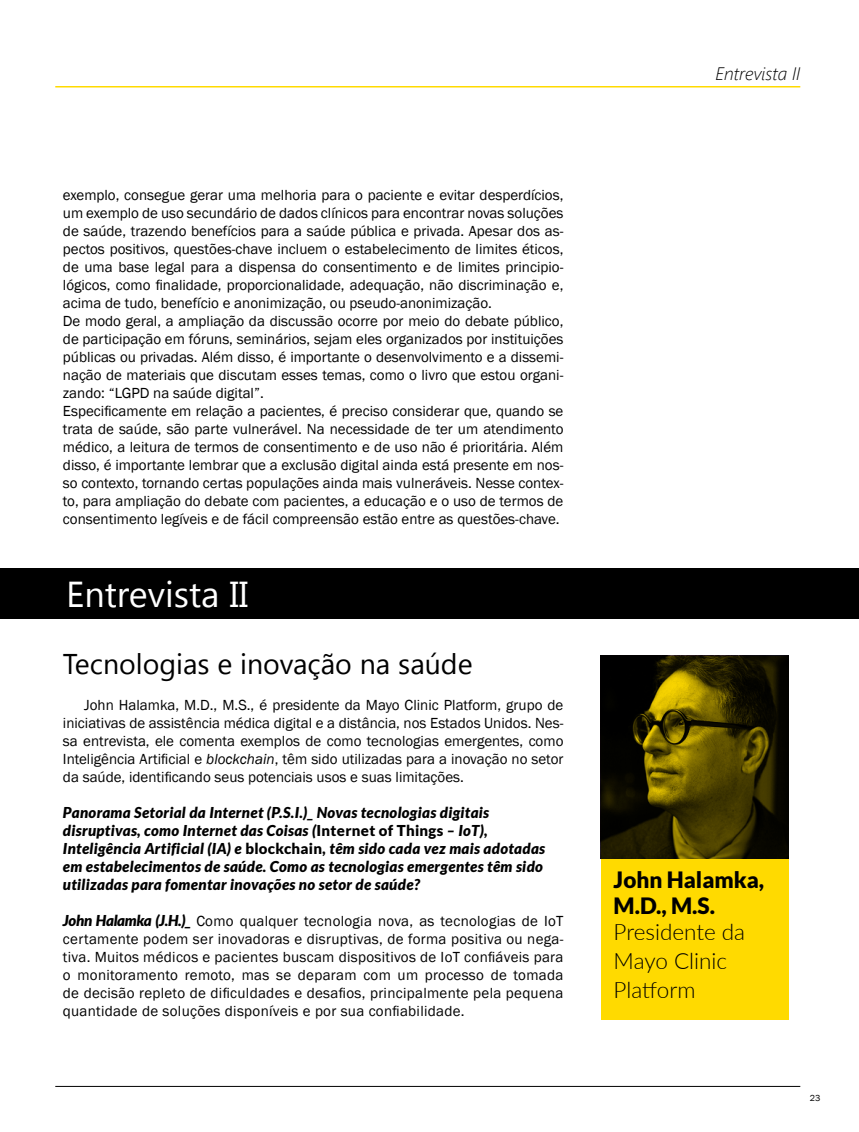
<style>
.page{position:relative;width:859px;height:1132px;background:#fff}
.page>*{position:absolute;margin:0;border:0;box-sizing:border-box;transform-origin:0 0}
.t1{font:36px "Segoe UI";color:#fff}
.t2{font:28.5px "Segoe UI";color:#000}
.t3{font:300 22.5px/28.5px "Lato";color:#000}
.t4{font:900 22.5px/25.5px "Lato";color:#000}
.t5{font:italic 300 18px "Segoe UI";color:#000}
.t6{font:15px/18px "Franklin Gothic";color:#000;text-align:justify}
.t7{font:italic 900 15px/18px "Lato";letter-spacing:.02em;color:#000}
.t8{font:9px "Franklin Gothic";color:#000}
.s1{font-style:italic}
.s2{font-style:normal}
.s3{font-family:"Lato";font-weight:900;font-style:italic}
</style>
<div class="page">
<hr style="left:55px;top:1085px;width:745px;height:1px;background:#000">
<hr style="left:55px;top:86px;width:745px;height:1px;background:#ffda00">
<div style="left:0;top:568px;width:859px;height:51px;background:#000"></div>
<div style="left:601px;top:655px;width:187px;height:363px;background:#ffda00"></div>
<img style="left:601px;top:655px;width:187px;height:203px">
<p class="t6" style="left:63px;top:186px;width:502px;text-align:left">exemplo, consegue gerar uma melhoria para o paciente e evitar desperdícios, um exemplo de uso secundário de dados clínicos para encontrar novas soluções de saúde, trazendo benefícios para a saúde pública e privada. Apesar dos as&shy;pectos positivos, questões-chave incluem o estabelecimento de limites éticos, de uma base legal para a dispensa do consentimento e de limites principio&shy;lógicos, como finalidade, proporcionalidade, adequação, não discriminação e, acima de tudo, benefício e anonimização, ou pseudo-anonimização.<br>De modo geral, a ampliação da discussão ocorre por meio do debate público, de participação em fóruns, seminários, sejam eles organizados por instituições públicas ou privadas. Além disso, é importante o desenvolvimento e a dissemi&shy;nação de materiais que discutam esses temas, como o livro que estou organi&shy;zando: “LGPD na saúde digital”.<br>Especificamente em relação a pacientes, é preciso considerar que, quando se trata de saúde, são parte vulnerável. Na necessidade de ter um atendimento médico, a leitura de termos de consentimento e de uso não é prioritária. Além disso, é importante lembrar que a exclusão digital ainda está presente em nos&shy;so contexto, tornando certas populações ainda mais vulneráveis. Nesse contex&shy;to, para ampliação do debate com pacientes, a educação e o uso de termos de consentimento legíveis e de fácil compreensão estão entre as questões-chave.</p>
<h1 class="t1" style="left:66px;top:568px;width:184px">Entrevista II</h1>
<h2 class="t2" style="left:63px;top:644px;width:411px">Tecnologias e inovação na saúde</h2>
<p class="t6" style="left:63px;top:696px;width:502px;text-indent:21px">John Halamka, M.D., M.S., é presidente da Mayo Clinic Platform, grupo de iniciativas de assistência médica digital e a distância, nos Estados Unidos. Nes&shy;sa entrevista, ele comenta exemplos de como tecnologias emergentes, como Inteligência Artificial e <span class="s1">blockchain</span>, têm sido utilizadas para a inovação no setor da saúde, identificando seus potenciais usos e suas limitações.</p>
<p class="t7" style="left:63px;top:803px;width:484px">Panorama Setorial da Internet (P.S.I.)_ Novas tecnologias digitais disruptivas, como Internet das Coisas (<span class="s2">Internet of Things</span> – IoT), Inteligência Artificial (IA) e <span class="s2">blockchain</span>, têm sido cada vez mais adotadas em estabelecimentos de saúde. Como as tecnologias emergentes têm sido utilizadas para fomentar inovações no setor de saúde?</p>
<p class="t6" style="left:63px;top:912px;width:502px"><span class="s3">John Halamka (J.H.)_</span> Como qualquer tecnologia nova, as tecnologias de IoT certamente podem ser inovadoras e disruptivas, de forma positiva ou nega&shy;tiva. Muitos médicos e pacientes buscam dispositivos de IoT confiáveis para o monitoramento remoto, mas se deparam com um processo de tomada de decisão repleto de dificuldades e desafios, principalmente pela pequena quantidade de soluções disponíveis e por sua confiabilidade.</p>
<p class="t5" style="left:715px;top:61px;width:86px">Entrevista II</p>
<h3 class="t4" style="left:614px;top:866px;width:152px">John Halamka,<br>M.D., M.S.</h3>
<h3 class="t3" style="left:614px;top:916px;width:133px">Presidente da<br>Mayo Clinic<br>Platform</h3>
<p class="t8" style="left:810px;top:1091px;width:12px">23</p>
</div>
